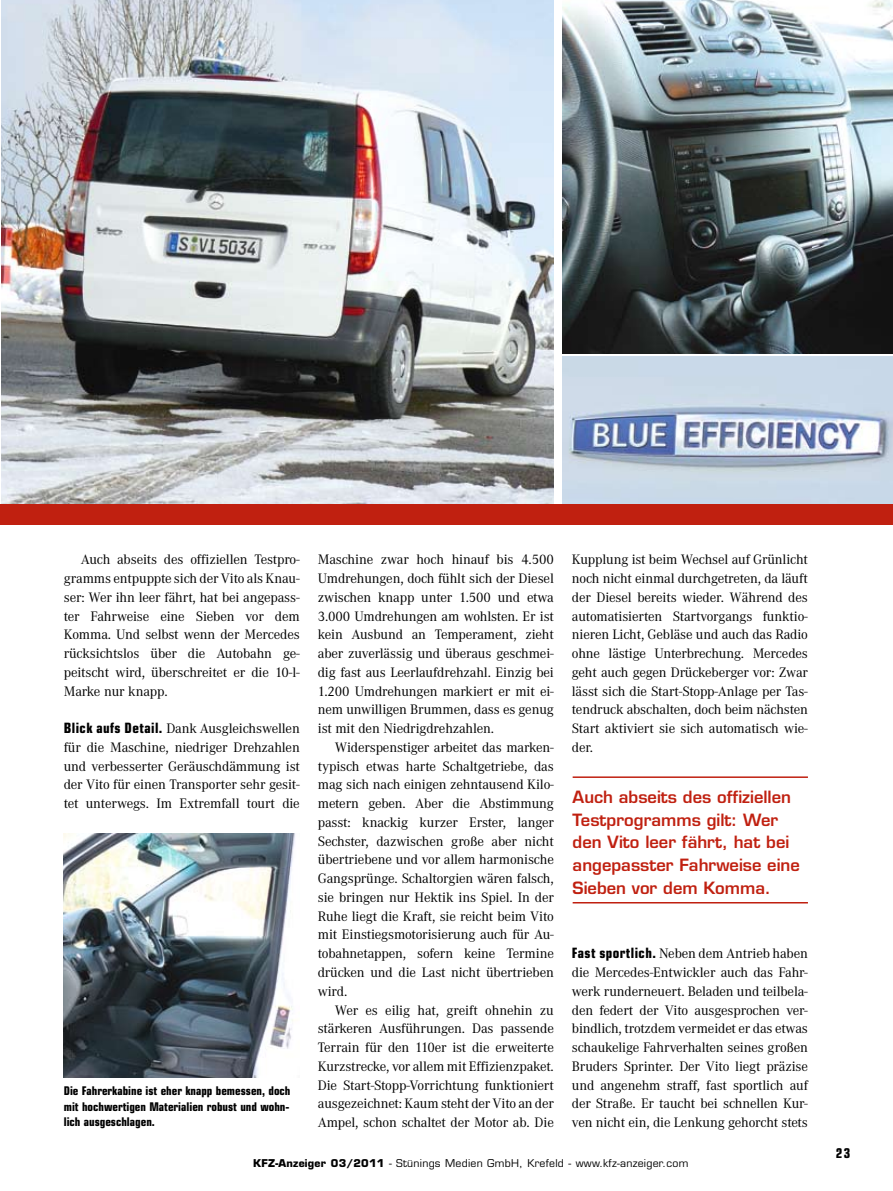
<style>
.page{position:relative;width:893px;height:1191px;background:#fff}
.page>*{position:absolute;margin:0;border:0;box-sizing:border-box;transform-origin:0 0}
.t1{font:600 16.5px/22.5px "Eurostile";color:#c02010}
.t2{font:14.25px/18.8px "Corporate A";letter-spacing:-.01em;color:#000;text-align:justify}
.t3{font:700 condensed 13.5px "Eurostile";color:#000}
.t4{font:700 condensed 12px/15.8px "Eurostile";color:#000;text-align:justify}
.t5{font:10.5px "Eurostile";letter-spacing:.025em;color:#000}
.s1{font-family:"Eurostile";font-weight:700;font-stretch:condensed}
.s2{font-weight:700}
</style>
<div class="page">
<img style="left:562px;top:0;width:331px;height:353px">
<img style="left:562px;top:356px;width:331px;height:148px">
<img style="left:1px;top:0;width:552px;height:504px">
<div style="left:0;top:504px;width:893px;height:20px;background:#c02010"></div>
<hr style="left:573px;top:776px;width:235px;height:2px;background:#c02010">
<hr style="left:573px;top:902px;width:235px;height:1px;background:#c02010">
<img style="left:64px;top:833px;width:231px;height:244px">
<p class="t2" style="left:64px;top:550px;width:238px;text-indent:17px">Auch abseits des offiziellen Testpro&shy;gramms entpuppte sich der Vito als Knau&shy;ser: Wer ihn leer fährt, hat bei angepass&shy;ter Fahrweise eine Sieben vor dem Komma. Und selbst wenn der Mercedes rücksichtslos über die Autobahn ge&shy;peitscht wird, überschreitet er die 10-l-Marke nur knapp.</p>
<p class="t2" style="left:64px;top:719px;width:238px"><span class="s1">Blick aufs Detail.</span> Dank Ausgleichswellen für die Maschine, niedriger Drehzahlen und verbesserter Geräuschdämmung ist der Vito für einen Transporter sehr gesit&shy;tet unterwegs. Im Extremfall tourt die</p>
<p class="t2" style="left:318px;top:550px;width:238px">Maschine zwar hoch hinauf bis 4.500<br>Umdrehungen, doch fühlt sich der Diesel zwischen knapp unter 1.500 und etwa 3.000 Umdrehungen am wohlsten. Er ist kein Ausbund an Temperament, zieht aber zuverlässig und überaus geschmei&shy;dig fast aus Leerlaufdrehzahl. Einzig bei 1.200 Umdrehungen markiert er mit ei&shy;nem unwilligen Brummen, dass es genug ist mit den Niedrigdrehzahlen.</p>
<p class="t2" style="left:318px;top:738px;width:238px;text-indent:17px">Widerspenstiger arbeitet das marken&shy;typisch etwas harte Schaltgetriebe, das mag sich nach einigen zehntausend Kilo&shy;metern geben. Aber die Abstimmung passt: knackig kurzer Erster, langer Sechster, dazwischen große aber nicht übertriebene und vor allem harmonische Gangsprünge. Schaltorgien wären falsch, sie bringen nur Hektik ins Spiel. In der Ruhe liegt die Kraft, sie reicht beim Vito mit Einstiegsmotorisierung auch für Au&shy;tobahnetappen, sofern keine Termine drücken und die Last nicht übertrieben wird.</p>
<p class="t2" style="left:318px;top:1000px;width:238px;text-indent:17px">Wer es eilig hat, greift ohnehin zu stärkeren Ausführungen. Das passende Terrain für den 110er ist die erweiterte Kurzstrecke, vor allem mit Effizienzpaket.<br>Die Start-Stopp-Vorrichtung funktioniert ausgezeichnet: Kaum steht der Vito an der Ampel, schon schaltet der Motor ab. Die</p>
<p class="t2" style="left:572px;top:550px;width:238px">Kupplung ist beim Wechsel auf Grünlicht noch nicht einmal durchgetreten, da läuft der Diesel bereits wieder. Während des automatisierten Startvorgangs funktio&shy;nieren Licht, Gebläse und auch das Radio ohne lästige Unterbrechung. Mercedes geht auch gegen Drückeberger vor: Zwar lässt sich die Start-Stopp-Anlage per Tas&shy;tendruck abschalten, doch beim nächsten Start aktiviert sie sich automatisch wie&shy;der.</p>
<p class="t1" style="left:573px;top:786px;width:229px">Auch abseits des offiziellen<br>Testprogramms gilt: Wer den Vito leer fährt, hat bei angepasster Fahrweise eine<br>Sieben vor dem Komma.</p>
<p class="t2" style="left:572px;top:944px;width:238px"><span class="s1">Fast sportlich.</span> Neben dem Antrieb haben die Mercedes-Entwickler auch das Fahr&shy;werk runderneuert. Beladen und teilbela&shy;den federt der Vito ausgesprochen ver&shy;bindlich, trotzdem vermeidet er das etwas schaukelige Fahrverhalten seines großen Bruders Sprinter. Der Vito liegt präzise und angenehm straff, fast sportlich auf der Straße. Er taucht bei schnellen Kur&shy;ven nicht ein, die Lenkung gehorcht stets</p>
<p class="t4" style="left:64px;top:1082px;width:228px">Die Fahrerkabine ist eher knapp bemessen, doch mit hochwertigen Materialien robust und wohn&shy;lich ausgeschlagen.</p>
<p class="t5" style="left:253px;top:1157px;width:437px"><span class="s2">KFZ-Anzeiger 03/2011</span> - Stünings Medien GmbH, Krefeld - www.kfz-anzeiger.com</p>
<p class="t3" style="left:836px;top:1144px;width:16px">23</p>
</div>
